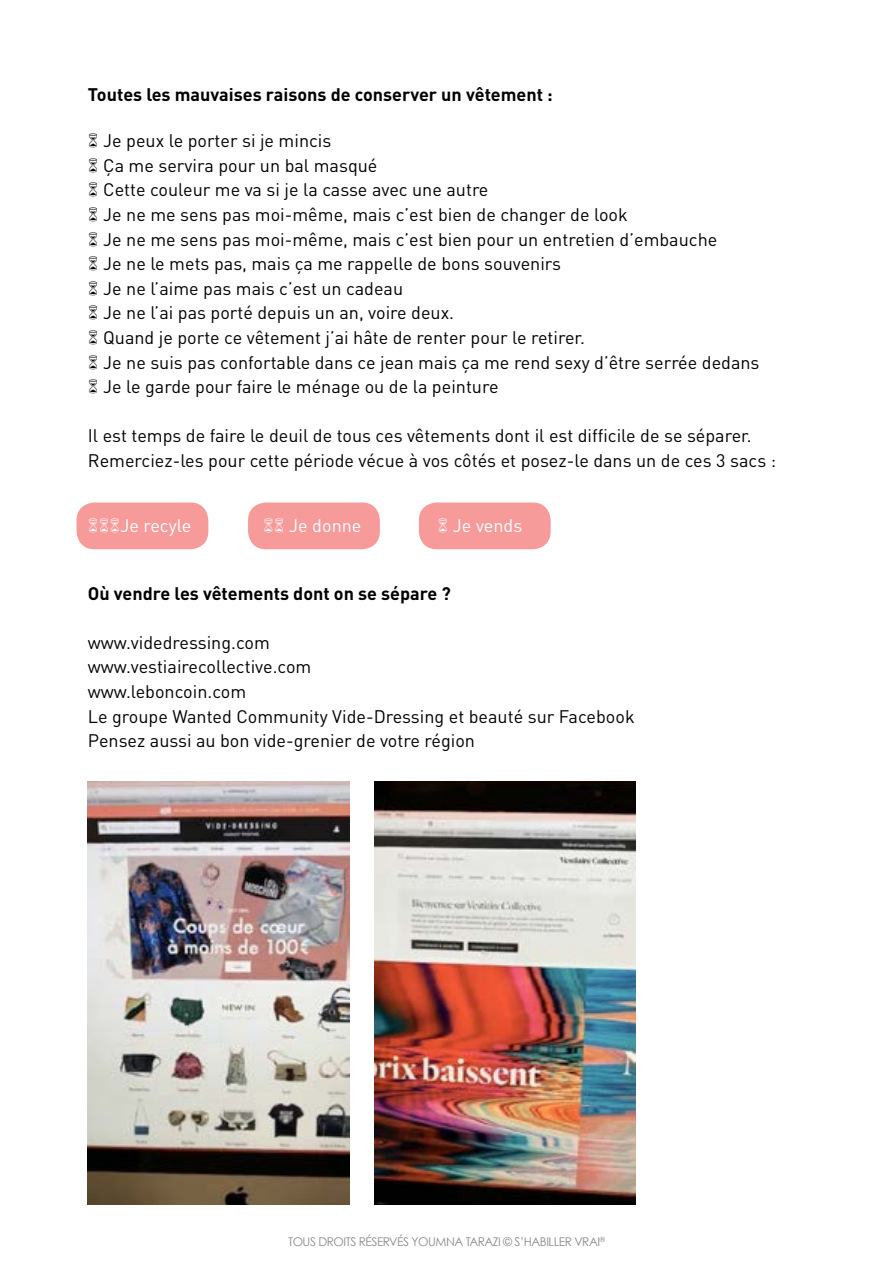
<style>
.page{position:relative;width:893px;height:1263px;background:#fff}
.page>*{position:absolute;margin:0;border:0;box-sizing:border-box;transform-origin:0 0}
.t1{font:18px/24.6px "DIN";color:#000}
.t2{font:700 18px "DIN";color:#000}
.t3{font:18px "DIN";color:#fff}
.t4{font:12px "Century Gothic";letter-spacing:-.04em;color:#888a8d}
</style>
<div class="page">
<div style="left:77px;top:502px;width:131px;height:47px;background:#f69a9a;border-radius:18px"></div>
<div style="left:248px;top:502px;width:132px;height:47px;background:#f69a9a;border-radius:18px"></div>
<div style="left:419px;top:502px;width:132px;height:47px;background:#f69a9a;border-radius:18px"></div>
<img style="left:88px;top:781px;width:261px;height:423px">
<img style="left:374px;top:781px;width:261px;height:423px">
<p class="t2" style="left:88px;top:83px;width:466px">Toutes les mauvaises raisons de conserver un vêtement :</p>
<p class="t1" style="left:103px;top:128px;width:658px">Je peux le porter si je mincis<br>Ça me servira pour un bal masqué<br>Cette couleur me va si je la casse avec une autre<br>Je ne me sens pas moi-même, mais c’est bien de changer de look<br>Je ne me sens pas moi-même, mais c’est bien pour un entretien d’embauche<br>Je ne le mets pas, mais ça me rappelle de bons souvenirs<br>Je ne l’aime pas mais c’est un cadeau<br>Je ne l’ai pas porté depuis un an, voire deux.<br>Quand je porte ce vêtement j’ai hâte de renter pour le retirer.<br>Je ne suis pas confortable dans ce jean mais ça me rend sexy d’être serrée dedans Je le garde pour faire le ménage ou de la peinture</p>
<p class="t1" style="left:88px;top:423px;width:690px">I l est temps de faire le deuil de tous ces vêtements dont il est difficile de se séparer.<br>Remerciez-les pour cette période vécue à vos côtés et posez-le dans un de ces 3 sacs :</p>
<p class="t3" style="left:120px;top:514px;width:72px">Je recyle</p>
<p class="t3" style="left:289px;top:514px;width:74px">Je donne</p>
<p class="t3" style="left:453px;top:514px;width:71px">Je vends</p>
<p class="t2" style="left:88px;top:581px;width:365px">Où vendre les vêtements dont on se sépare ?</p>
<p class="t1" style="left:88px;top:630px;width:548px">www.videdressing.com<br>www.vestiairecollective.com<br>www.leboncoin.com<br>Le groupe Wanted Community Vide-Dressing et beauté sur Facebook Pensez aussi au bon vide-grenier de votre région</p>
<p class="t4" style="left:288px;top:1235px;width:318px">TOUS DROITS RÉSERVÉS YOUMNA TARAZI © S’HABILLER VRAI<sup>®</sup></p>
</div>
